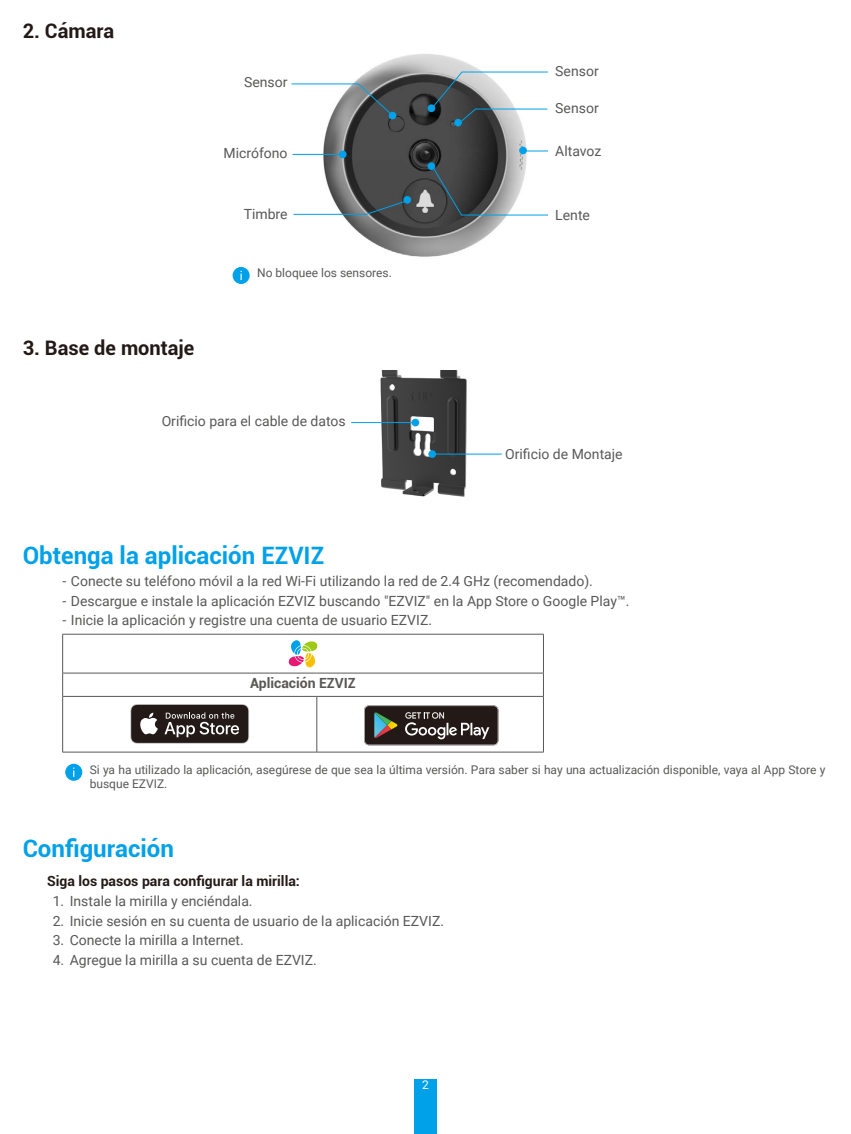
<style>
.page{position:relative;width:851px;height:1134px;background:#fff}
.page>*{position:absolute;margin:0;border:0;box-sizing:border-box;transform-origin:0 0}
.t1{font:700 24px "Roboto";color:#00a1e9}
.t2{font:700 20px "Roboto";color:#231916}
.t3{font:14px "Roboto";color:#595857}
.t4{font:700 14px "Roboto";color:#231916}
.t5{font:700 14px "Roboto";color:#595857}
.t6{font:12px/14.4px "Roboto";color:#595857}
.t7{font:12px "Roboto";color:#fff}
</style>
<div class="page">
<div style="left:414px;top:1080px;width:23px;height:54px;background:#00a1e9"></div>
<img style="left:323px;top:54px;width:205px;height:203px">
<div style="left:427px;top:104px;width:8px;height:8px;background:#00a1e8;border-radius:50%"></div>
<div style="left:427px;top:162px;width:8px;height:8px;background:#00a1e8;border-radius:50%"></div>
<svg style="left:526px;top:150px;width:22px;height:1px"></svg>
<div style="left:519px;top:147px;width:7px;height:7px;background:#00a1e8;border-radius:50%"></div>
<svg style="left:431px;top:166px;width:117px;height:50px"></svg>
<div style="left:388px;top:112px;width:8px;height:7px;background:#00a1e8;border-radius:50%"></div>
<hr style="left:292px;top:154px;width:48px;height:1px;background:#00a1e8">
<div style="left:339px;top:151px;width:7px;height:7px;background:#00a1e8;border-radius:50%"></div>
<svg style="left:291px;top:83px;width:101px;height:32px"></svg>
<div style="left:403px;top:196px;width:8px;height:8px;background:#00a1e8;border-radius:50%"></div>
<svg style="left:293px;top:200px;width:112px;height:15px"></svg>
<svg style="left:432px;top:71px;width:116px;height:54px"></svg>
<div style="left:232px;top:267px;width:17px;height:17px;background:#00a1e9;border-radius:50%"></div>
<svg style="left:240px;top:271px;width:2px;height:9px"></svg>
<img style="left:380px;top:370px;width:86px;height:126px">
<hr style="left:432px;top:454px;width:69px;height:1px;background:#00a1e8">
<div style="left:428px;top:450px;width:8px;height:8px;background:#00a1e8;border-radius:50%"></div>
<hr style="left:351px;top:422px;width:62px;height:1px;background:#00a1e8">
<div style="left:411px;top:419px;width:8px;height:7px;background:#00a1e8;border-radius:50%"></div>
<hr style="left:62px;top:673px;width:255px;height:1px;background:#595857">
<hr style="left:317px;top:673px;width:226px;height:1px;background:#595857">
<hr style="left:63px;top:696px;width:254px;height:1px;background:#595857">
<hr style="left:317px;top:696px;width:226px;height:1px;background:#595857">
<hr style="left:316px;top:697px;width:1px;height:55px;background:#595857">
<hr style="left:543px;top:634px;width:1px;height:39px;background:#595857">
<svg style="left:543px;top:673px;width:1px;height:23px"></svg>
<hr style="left:62px;top:634px;width:255px;height:1px;background:#595857">
<hr style="left:62px;top:634px;width:1px;height:39px;background:#595857">
<hr style="left:317px;top:634px;width:226px;height:1px;background:#595857">
<svg style="left:62px;top:673px;width:1px;height:23px"></svg>
<hr style="left:62px;top:696px;width:1px;height:56px;background:#595857">
<hr style="left:543px;top:696px;width:1px;height:56px;background:#595857">
<hr style="left:62px;top:752px;width:255px;height:1px;background:#595857">
<hr style="left:317px;top:752px;width:226px;height:1px;background:#595857">
<svg style="left:288px;top:640px;width:29px;height:27px"></svg>
<svg style="left:130px;top:704px;width:119px;height:40px;background:#504846"></svg>
<svg style="left:364px;top:705px;width:134px;height:40px;background:#443e3b"></svg>
<div style="left:65px;top:764px;width:17px;height:17px;background:#00a1e9;border-radius:50%"></div>
<h2 class="t2" style="left:23px;top:16px;width:93px">2. Cámara</h2>
<h2 class="t2" style="left:23px;top:334px;width:173px">3. Base de montaje</h2>
<p class="t3" style="left:244px;top:73px;width:45px">Sensor</p>
<p class="t3" style="left:223px;top:143px;width:66px">Micrófono</p>
<p class="t3" style="left:244px;top:204px;width:45px">Timbre</p>
<p class="t6" style="left:257px;top:265px;width:136px">No bloquee los sensores.</p>
<p class="t3" style="left:162px;top:411px;width:185px">Orificio para el cable de datos</p>
<p class="t3" style="left:555px;top:61px;width:45px">Sensor</p>
<p class="t3" style="left:555px;top:98px;width:45px">Sensor</p>
<p class="t3" style="left:555px;top:141px;width:48px">Altavoz</p>
<p class="t3" style="left:555px;top:205px;width:36px">Lente</p>
<p class="t3" style="left:505px;top:444px;width:119px">Orificio de Montaje</p>
<h1 class="t1" style="left:23px;top:538px;width:303px">Obtenga la aplicación EZVIZ</h1>
<p class="t3" style="left:62px;top:571px;width:532px">- Conecte su teléfono móvil a la red Wi-Fi utilizando la red de 2.4 GHz (recomendado).</p>
<p class="t3" style="left:62px;top:591px;width:568px">- Descargue e instale la aplicación EZVIZ buscando "EZVIZ" en la App Store o Google Play™.</p>
<p class="t3" style="left:62px;top:611px;width:371px">- Inicie la aplicación y registre una cuenta de usuario EZVIZ.</p>
<p class="t5" style="left:250px;top:673px;width:107px">Aplicación EZVIZ</p>
<p class="t6" style="left:90px;top:762px;width:737px">Si ya ha utilizado la aplicación, asegúrese de que sea la última versión. Para saber si hay una actualización disponible, vaya al App Store y busque EZVIZ.</p>
<h1 class="t1" style="left:23px;top:832px;width:153px">Configuración</h1>
<p class="t4" style="left:47px;top:871px;width:254px">Siga los pasos para configurar la mirilla:</p>
<p class="t3" style="left:53px;top:891px;width:201px">1. Instale la mirilla y enciéndala.</p>
<p class="t3" style="left:53px;top:911px;width:393px">2. Inicie sesión en su cuenta de usuario de la aplicación EZVIZ.</p>
<p class="t3" style="left:53px;top:930px;width:192px">3. Conecte la mirilla a Internet.</p>
<p class="t3" style="left:53px;top:950px;width:265px">4. Agregue la mirilla a su cuenta de EZVIZ.</p>
<p class="t7" style="left:422px;top:1076px;width:8px">2</p>
</div>
